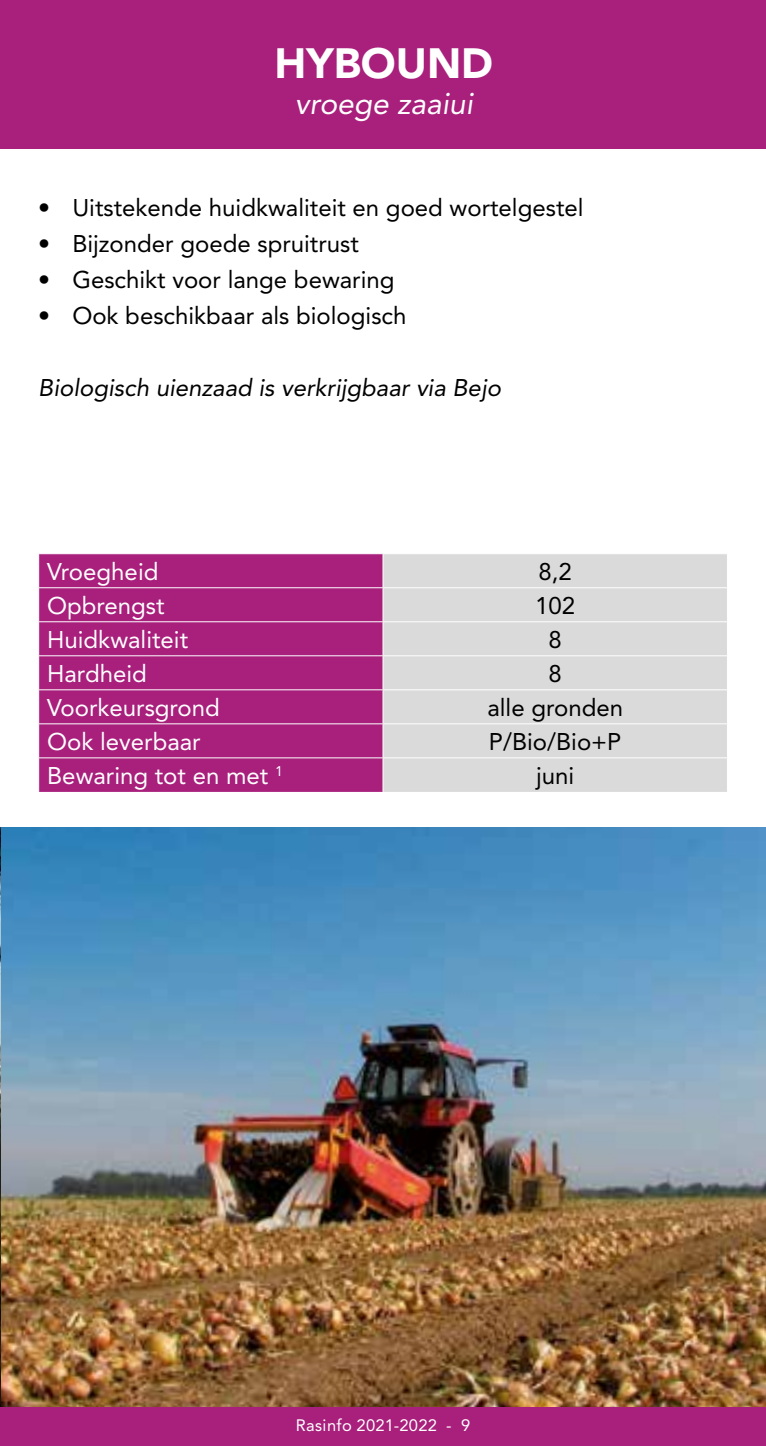
<style>
.page{position:relative;width:766px;height:1446px;background:#fff}
.page>*{position:absolute;margin:0;border:0;box-sizing:border-box;transform-origin:0 0}
.t1{font:900 42px "Avenir";color:#fff}
.t2{font:italic 30px "Avenir";color:#fff}
.t3{font:24px "Avenir";color:#000}
.t4{font:24px "Avenir";color:#fff}
.t5{font:italic 24px "Avenir";color:#000}
.t6{font:16.5px "Avenir";letter-spacing:.02em;color:#fff}
</style>
<div class="page">
<img style="left:0;top:827px;width:765px;height:580px">
<div style="left:1px;top:0;width:764px;height:148px;background:#a81f7c"></div>
<div style="left:39px;top:554px;width:343px;height:238px;background:#a81f7c"></div>
<div style="left:383px;top:554px;width:343px;height:238px;background:#dadada"></div>
<hr style="left:38px;top:587px;width:345px;height:1px;background:#fff">
<hr style="left:38px;top:621px;width:345px;height:1px;background:#fff">
<hr style="left:38px;top:655px;width:345px;height:1px;background:#fff">
<hr style="left:38px;top:689px;width:345px;height:1px;background:#fff">
<hr style="left:38px;top:723px;width:345px;height:1px;background:#fff">
<hr style="left:38px;top:757px;width:345px;height:1px;background:#fff">
<hr style="left:383px;top:587px;width:344px;height:1px;background:#fff">
<hr style="left:383px;top:621px;width:344px;height:1px;background:#fff">
<hr style="left:383px;top:655px;width:344px;height:1px;background:#fff">
<hr style="left:383px;top:689px;width:344px;height:1px;background:#fff">
<hr style="left:383px;top:723px;width:344px;height:1px;background:#fff">
<hr style="left:383px;top:757px;width:344px;height:1px;background:#fff">
<div style="left:0;top:1407px;width:765px;height:39px;background:#a81f7c"></div>
<hr style="left:0;top:0;width:1px;height:148px;background:#a81f7c">
<h1 class="t1" style="left:274px;top:38px;width:220px">HYBOUND</h1>
<p class="t2" style="left:295px;top:87px;width:179px">vroege zaaiui</p>
<p class="t3" style="left:38px;top:194px;width:546px">• Uitstekende huidkwaliteit en goed wortelgestel</p>
<p class="t3" style="left:38px;top:230px;width:322px">• Bijzonder goede spruitrust</p>
<p class="t3" style="left:38px;top:266px;width:357px">• Geschikt voor lange bewaring</p>
<p class="t3" style="left:38px;top:302px;width:369px">• Ook beschikbaar als biologisch</p>
<p class="t5" style="left:38px;top:374px;width:464px">Biologisch uienzaad is verkrijgbaar via Bejo</p>
<p class="t4" style="left:47px;top:557px;width:113px">Vroegheid</p>
<p class="t3" style="left:538px;top:557px;width:35px">8,2</p>
<p class="t4" style="left:47px;top:591px;width:119px">Opbrengst</p>
<p class="t3" style="left:535px;top:591px;width:42px">102</p>
<p class="t4" style="left:47px;top:625px;width:142px">Huidkwaliteit</p>
<p class="t3" style="left:548px;top:625px;width:15px">8</p>
<p class="t4" style="left:47px;top:659px;width:101px">Hardheid</p>
<p class="t3" style="left:548px;top:659px;width:15px">8</p>
<p class="t4" style="left:47px;top:693px;width:174px">Voorkeursgrond</p>
<p class="t3" style="left:487px;top:693px;width:137px">alle gronden</p>
<p class="t4" style="left:47px;top:727px;width:155px">Ook leverbaar</p>
<p class="t3" style="left:489px;top:727px;width:134px">P/Bio/Bio+P</p>
<p class="t4" style="left:47px;top:762px;width:237px">Bewaring tot en met <sup>1</sup></p>
<p class="t3" style="left:536px;top:762px;width:40px">juni</p>
<p class="t6" style="left:296px;top:1416px;width:176px">Rasinfo 2021-2022 - 9</p>
</div>
